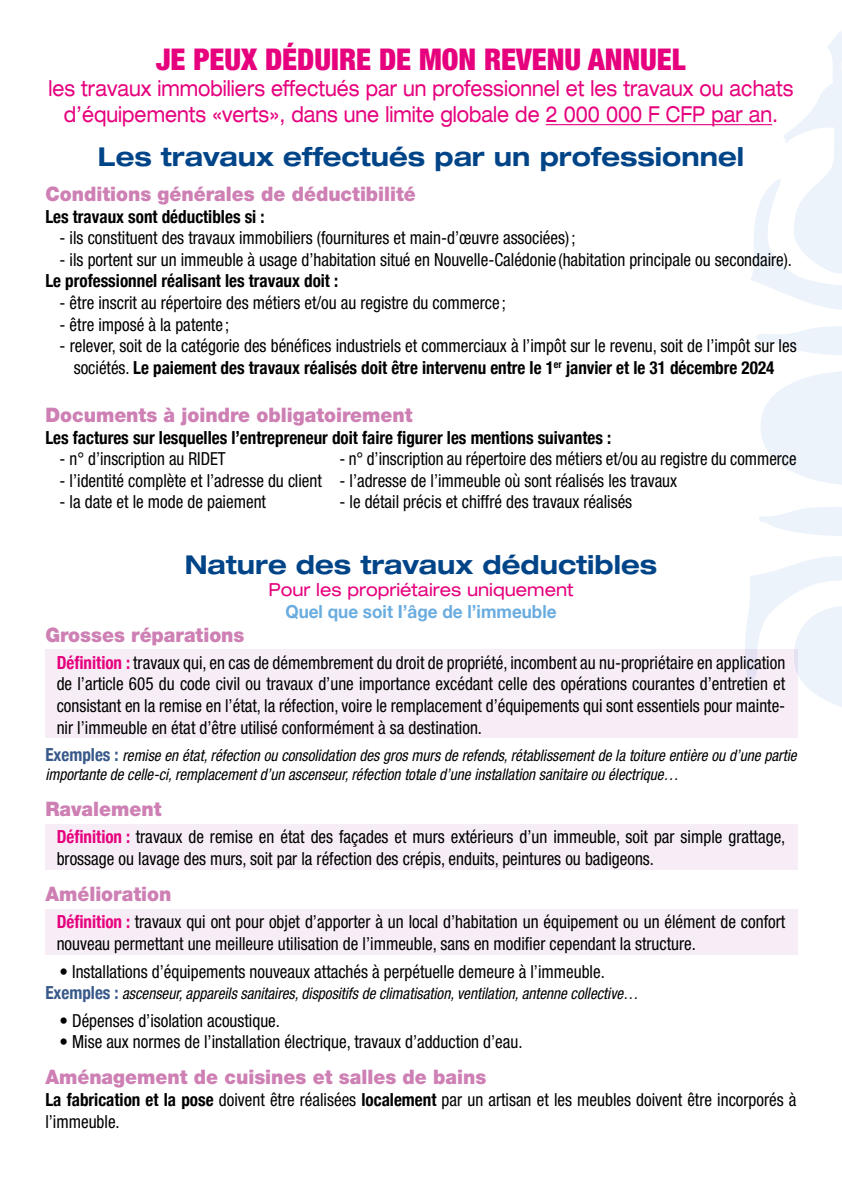
<style>
.page{position:relative;width:842px;height:1191px;background:#fff}
.page>*{position:absolute;margin:0;border:0;box-sizing:border-box;transform-origin:0 0}
.t1{font:900 condensed 30px "Helvetica Neue";color:#e6007d}
.t2{font:700 expanded 26px "Helvetica Neue";color:#048;scale:.95 1}
.t3{font:expanded 22px/26.4px "Helvetica Neue";color:#e6007d;text-align:center;scale:.82 1}
.t4{font:900 20px "Helvetica Neue";color:#ce80b4;scale:.95 1}
.t5{font:condensed 18px/21.6px "Helvetica Neue";color:#000;scale:.95 1}
.t6{font:700 condensed 18px "Helvetica Neue";color:#000;scale:.95 1}
.t7{font:condensed 18px "Helvetica Neue";color:#000;scale:.94 1}
.t8{font:expanded 18px "Helvetica Neue";color:#e6007d;scale:.95 1}
.t9{font:700 18px "Helvetica Neue";color:#69acdf;scale:.95 1}
.t10{font:italic condensed 16px/19.2px "Helvetica Neue";color:#000;scale:.95 1}
.s1{font-weight:700}
.s2{font-weight:700;color:#e6007d}
.s3{font-weight:700;font-style:normal;font-size:18px;color:#38598a}
</style>
<div class="page">
<div style="left:45px;top:649px;width:753px;height:89px;background:#f7edf6"></div>
<div style="left:45px;top:909px;width:753px;height:45px;background:#f7edf6"></div>
<div style="left:45px;top:824px;width:753px;height:46px;background:#f7edf6"></div>
<svg style="left:761px;top:371px;width:81px;height:114px"></svg>
<svg style="left:759px;top:507px;width:83px;height:29px"></svg>
<svg style="left:745px;top:556px;width:97px;height:151px"></svg>
<svg style="left:756px;top:326px;width:86px;height:29px"></svg>
<svg style="left:750px;top:31px;width:92px;height:279px"></svg>
<hr style="left:546px;top:124px;width:226px;height:1px;background:#e6007d">
<p class="t1" style="left:156px;top:40px;width:531px">JE PEUX DÉDUIRE DE MON REVENU ANNUEL</p>
<p class="t3" style="left:49px;top:75px;width:910px">les travaux immobiliers effectués par un professionnel et les travaux ou achats d’équipements «verts», dans une limite globale de 2 000 000 F CFP par an.</p>
<p class="t2" style="left:98px;top:140px;width:682px">Les travaux effectués par un professionnel</p>
<p class="t4" style="left:45px;top:182px;width:392px">Conditions générales de déductibilité</p>
<p class="t6" style="left:45px;top:201px;width:232px">Les travaux sont déductibles si :</p>
<p class="t5" style="left:60px;top:227px;width:545px">- ils constituent des travaux immobiliers (fournitures et main-d’œuvre associées) ;</p>
<p class="t5" style="left:60px;top:248px;width:773px">- ils portent sur un immeuble à usage d’habitation situé en Nouvelle-Calédonie (habitation principale ou secondaire).</p>
<p class="t6" style="left:45px;top:266px;width:310px">Le professionnel réalisant les travaux doit :</p>
<p class="t5" style="left:60px;top:292px;width:471px">- être inscrit au répertoire des métiers et/ou au registre du commerce ;</p>
<p class="t5" style="left:60px;top:313px;width:180px">- être imposé à la patente ;</p>
<p class="t5" style="left:60px;top:335px;width:777px;text-align:center">- relever, soit de la catégorie des bénéfices industriels et commerciaux à l’impôt sur le revenu, soit de l’impôt sur les sociétés. <span class="s1">Le paiement des travaux réalisés doit être intervenu entre le 1</span><sup>er</sup> <span class="s1">janvier et le 31 décembre 2024</span></p>
<p class="t4" style="left:45px;top:403px;width:388px">Documents à joindre obligatoirement</p>
<p class="t6" style="left:45px;top:422px;width:597px">Les factures sur lesquelles l’entrepreneur doit faire figurer les mentions suivantes :</p>
<p class="t7" style="left:60px;top:448px;width:178px">- n° d’inscription au RIDET</p>
<p class="t7" style="left:339px;top:448px;width:488px">- n° d’inscription au répertoire des métiers et/ou au registre du commerce</p>
<p class="t5" style="left:60px;top:469px;width:652px">- l’identité complète et l’adresse du client - l’adresse de l’immeuble où sont réalisés les travaux</p>
<p class="t5" style="left:60px;top:491px;width:219px">- la date et le mode de paiement</p>
<p class="t5" style="left:339px;top:491px;width:310px">- le détail précis et chiffré des travaux réalisés</p>
<p class="t2" style="left:185px;top:549px;width:499px">Nature des travaux déductibles</p>
<p class="t8" style="left:268px;top:578px;width:323px">Pour les propriétaires uniquement</p>
<p class="t9" style="left:285px;top:597px;width:287px">Quel que soit I’âge de l’immeuble</p>
<p class="t4" style="left:45px;top:622px;width:211px">Grosses réparations</p>
<p class="t5" style="left:57px;top:651px;width:768px;text-align:justify"><span class="s2">Définition :</span> travaux qui, en cas de démembrement du droit de propriété, incombent au nu-propriétaire en application de l’article 605 du code civil ou travaux d’une importance excédant celle des opérations courantes d’entretien et consistant en la remise en l’état, la réfection, voire le remplacement d’équipements qui sont essentiels pour mainte&shy;nir l’immeuble en état d’être utilisé conformément à sa destination.</p>
<p class="t10" style="left:45px;top:745px;width:792px"><span class="s3">Exemples :</span> remise en état, réfection ou consolidation des gros murs de refends, rétablissement de la toiture entière ou d’une partie importante de celle-ci, remplacement d’un ascenseur, réfection totale d’une installation sanitaire ou électrique…</p>
<p class="t4" style="left:45px;top:797px;width:124px">Ravalement</p>
<p class="t5" style="left:57px;top:826px;width:768px"><span class="s2">Définition :</span> travaux de remise en état des façades et murs extérieurs d’un immeuble, soit par simple grattage, brossage ou lavage des murs, soit par la réfection des crépis, enduits, peintures ou badigeons.</p>
<p class="t4" style="left:45px;top:882px;width:134px">Amélioration</p>
<p class="t5" style="left:57px;top:911px;width:768px"><span class="s2">Définition :</span> travaux qui ont pour objet d’apporter à un local d’habitation un équipement ou un élément de confort nouveau permettant une meilleure utilisation de l’immeuble, sans en modifier cependant la structure.</p>
<p class="t5" style="left:60px;top:960px;width:575px">• Installations d’équipements nouveaux attachés à perpétuelle demeure à l’immeuble.</p>
<p class="t10" style="left:45px;top:983px;width:626px"><span class="s3">Exemples :</span> ascenseur, appareils sanitaires, dispositifs de climatisation, ventilation, antenne collective…</p>
<p class="t5" style="left:60px;top:1009px;width:234px">• Dépenses d’isolation acoustique.</p>
<p class="t5" style="left:60px;top:1031px;width:489px">• Mise aux normes de l’installation électrique, travaux d’adduction d’eau.</p>
<p class="t4" style="left:45px;top:1065px;width:466px">Aménagement de cuisines et salles de bains</p>
<p class="t5" style="left:45px;top:1088px;width:792px"><span class="s1">La fabrication et la pose</span> doivent être réalisées <span class="s1">localement</span> par un artisan et les meubles doivent être incorporés à l’immeuble.</p>
</div>
